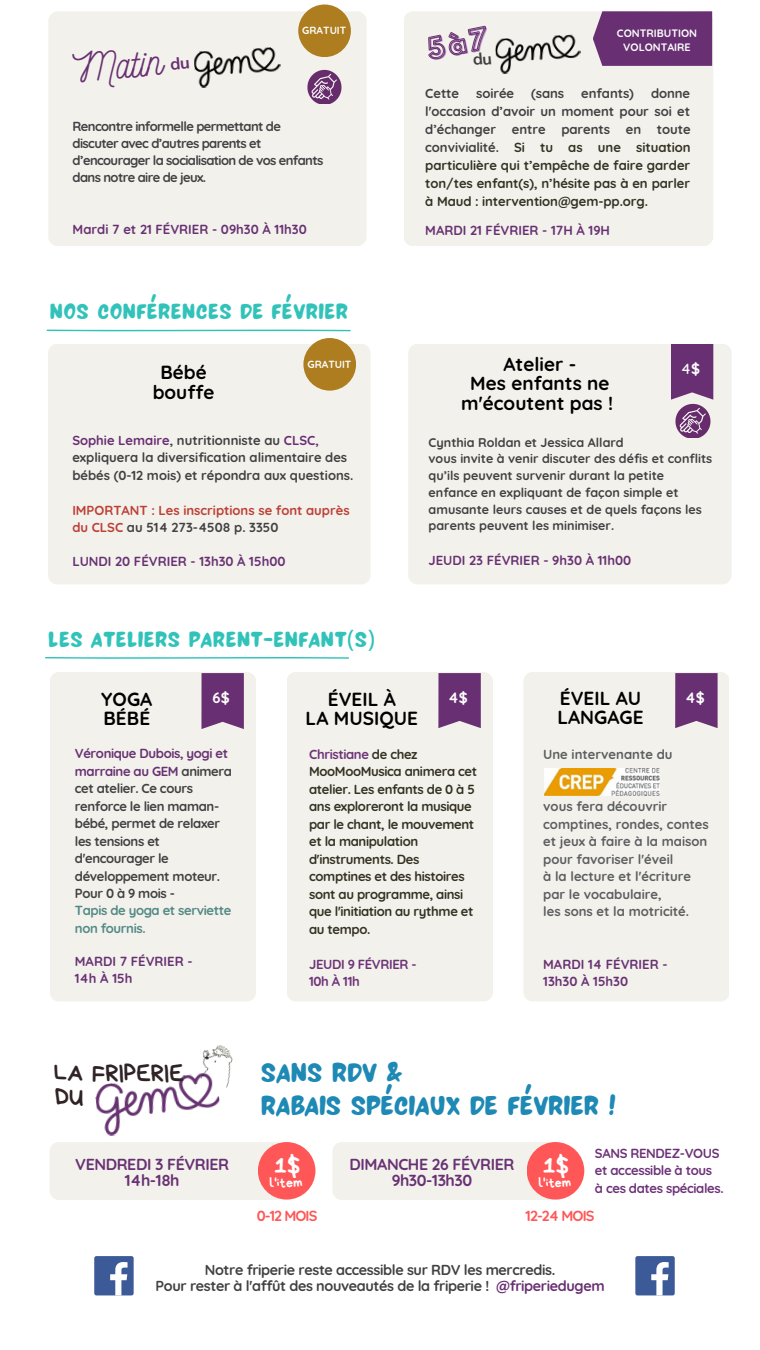
<style>
.page{position:relative;width:760px;height:1350px;background:#fff}
.page>*{position:absolute;margin:0;border:0;box-sizing:border-box;transform-origin:0 0}
.t1{font:39.45px "Nickainley";color:#683072}
.t2{font:30px/32.7px "NF La Lou Regular";color:#1e89b4}
.t3{font:25.35px "Bryndan Write";color:#fff}
.t4{font:24.45px/24.6px "Bryndan Write";color:#2f2325}
.t5{font:24.15px "NF La Lou Regular";letter-spacing:.02em;color:#31c3ba}
.t6{font:700 18.9px/19.6px "Quicksand";letter-spacing:.005em;color:#000;text-align:center}
.t7{font:700 15.9px/15.8px "Quicksand";letter-spacing:-.025em;color:#683173;text-align:center}
.t8{font:700 15px "Quicksand";color:#fefefe}
.t9{font:500 15px "Quicksand";color:#fefefe}
.t10{font:700 14.55px "Quicksand";letter-spacing:-.06em;color:#ff5757}
.t11{font:700 14.4px/15.8px "Quicksand";letter-spacing:-.025em;color:#414042;text-align:center}
.t12{font:13.95px "Bryndan Write";color:#fff}
.t13{font:700 13.05px/17.5px "Quicksand";letter-spacing:-.03em;color:#343123}
.t14{font:700 13.05px/17.4px "Quicksand";letter-spacing:-.03em;color:#414042}
.t15{font:700 13.05px/17.5px "Quicksand";color:#5c5d60}
.t16{font:700 13.05px/17.5px "Quicksand";color:#683173}
.t17{font:700 13.05px/17.2px "Quicksand";letter-spacing:-.05em;color:#414042}
.t18{font:700 13.05px/17.4px "Quicksand";color:#414042}
.t19{font:700 13.05px/17.5px "Quicksand";letter-spacing:-.03em;color:#6d3378}
.t20{font:700 13.05px/17.4px "Quicksand";color:#bd3f36}
.t21{font:700 13.05px/17.4px "Quicksand";letter-spacing:-.03em;color:#538985}
.t22{font:700 13.05px "Quicksand";letter-spacing:-.005em;color:#414042}
.t23{font:700 12.6px/16.8px "Quicksand";color:#414042}
.t24{font:700 10.65px/14px "Quicksand";color:#fefefe;text-align:center}
.t25{font:700 10.35px "Quicksand";color:#fefefe}
.s1{color:#414042}
.s2{font-weight:700}
.s3{color:#682e74}
.s4{font-family:"Noto Sans"}
.s5{color:#683173}
.s6{color:#6d3378}
.s7{color:#683072}
</style>
<div class="page">
<div style="left:408px;top:344px;width:323px;height:240px;background:#f2f1eb;border-radius:9px"></div>
<svg style="left:671px;top:344px;width:42px;height:56px;background:#713d7a"></svg>
<div style="left:48px;top:344px;width:322px;height:240px;background:#f2f1eb;border-radius:9px"></div>
<img style="left:675px;top:403px;width:35px;height:34px">
<div style="left:303px;top:338px;width:53px;height:53px;background:#ad7d1f;border-radius:50%"></div>
<svg style="left:47px;top:330px;width:303px;height:1px"></svg>
<svg style="left:45px;top:657px;width:304px;height:2px"></svg>
<div style="left:523px;top:672px;width:206px;height:329px;background:#f2f1eb;border-radius:9px"></div>
<svg style="left:675px;top:673px;width:42px;height:55px;background:#713d7a"></svg>
<img style="left:544px;top:768px;width:115px;height:27px">
<div style="left:286px;top:672px;width:206px;height:329px;background:#f2f1eb;border-radius:9px"></div>
<svg style="left:438px;top:673px;width:42px;height:55px;background:#723e7b"></svg>
<div style="left:50px;top:672px;width:205px;height:329px;background:#f2f1eb;border-radius:9px"></div>
<svg style="left:201px;top:673px;width:43px;height:56px;background:#723f7b"></svg>
<div style="left:50px;top:1142px;width:235px;height:58px;background:#f2f1eb;border-radius:9px"></div>
<img style="left:95px;top:1083px;width:125px;height:53px">
<img style="left:175px;top:1045px;width:58px;height:48px">
<div style="left:258px;top:1142px;width:57px;height:58px;background:#ff5757;border-radius:50%"></div>
<div style="left:332px;top:1142px;width:225px;height:58px;background:#f2f1eb;border-radius:9px"></div>
<div style="left:526px;top:1142px;width:58px;height:58px;background:#ff5757;border-radius:50%"></div>
<div style="left:403px;top:11px;width:310px;height:235px;background:#f2f1eb;border-radius:10px"></div>
<div style="left:48px;top:11px;width:318px;height:235px;background:#f2f1eb;border-radius:10px"></div>
<svg style="left:593px;top:11px;width:119px;height:55px;background:#6e3877"></svg>
<img style="left:495px;top:34px;width:86px;height:40px">
<img style="left:194px;top:47px;width:87px;height:41px">
<img style="left:307px;top:70px;width:35px;height:34px">
<div style="left:298px;top:5px;width:53px;height:52px;background:#ad7d1f;border-radius:50%"></div>
<div style="left:94px;top:1256px;width:40px;height:39px;background:#3d5a98;border-radius:2px"></div>
<svg style="left:110px;top:1262px;width:17px;height:33px"></svg>
<div style="left:635px;top:1256px;width:39px;height:39px;background:#3d5a98;border-radius:2px"></div>
<svg style="left:651px;top:1262px;width:17px;height:33px"></svg>
<svg style="left:428px;top:25px;width:58px;height:35px"></svg>
<h1 class="t1" style="left:71px;top:44px;width:91px;rotate:-6deg">Matin</h1>
<p class="t25" style="left:302px;top:24px;width:45px">GRATUIT</p>
<p class="t17" style="left:73px;top:117px;width:252px">Rencontre informelle permettant de discuter avec d’autres parents et d’encourager la socialisation de vos enfants dans notre aire de jeux.</p>
<p class="t16" style="left:73px;top:221px;width:235px">Mardi 7 et 21 FÉVRIER - 09h30 À 11h30</p>
<h3 class="t5" style="left:50px;top:291px;width:300px">NOS CONFÉRENCES DE FÉVRIER</h3>
<p class="t24" style="left:616px;top:26px;width:82px">CONTRIBUTION<br>VOLONTAIRE</p>
<p class="t14" style="left:425px;top:84px;width:35px">Cette</p>
<p class="t14" style="left:476px;top:84px;width:39px">soirée</p>
<p class="t14" style="left:531px;top:84px;width:35px">(sans</p>
<p class="t22" style="left:581px;top:85px;width:54px">enfants)</p>
<p class="t13" style="left:425px;top:84px;width:267px;line-height:18px;text-align:justify;text-indent:226px"><span class="s1">donne l'occasion d’avoir un moment pour soi et d’échanger entre parents en toute convivialité.</span> Si tu as une situation particulière qui t’empêche de faire garder ton/tes enfant(s), n’hésite pas à en parler à Maud : intervention@gem-pp.org.</p>
<p class="t16" style="left:425px;top:222px;width:186px">MARDI 21 FÉVRIER - 17H À 19H</p>
<h3 class="t6" style="left:461px;top:354px;width:153px">Atelier -<br>Mes enfants ne m'écoutent pas !</h3>
<p class="t23" style="left:428px;top:433px;width:285px">Cynthia Roldan et Jessica Allard<br>vous invite à venir discuter des défis et conflits qu’ils peuvent survenir durant la petite enfance en expliquant de façon simple et amusante leurs causes et de quels façons les parents peuvent les minimiser.</p>
<p class="t16" style="left:428px;top:551px;width:204px">JEUDI 23 FÉVRIER - 9h30 À 11h00</p>
<p class="t25" style="left:307px;top:358px;width:45px">GRATUIT</p>
<h3 class="t6" style="left:160px;top:362px;width:48px">Bébé</h3>
<p class="t9" style="left:681px;top:359px;width:20px">4<span class="s2">$</span></p>
<h3 class="t6" style="left:153px;top:382px;width:63px">bouffe</h3>
<p class="t18" style="left:72px;top:431px;width:282px"><span class="s3">Sophie Lemaire</span>, nutritionniste au <span class="s3">CLSC, </span>expliquera la diversification alimentaire des bébés (0-12 mois) et répondra aux questions.</p>
<p class="t20" style="left:72px;top:501px;width:279px">IMPORTANT : Les inscriptions se font auprès du CLSC <span class="s1">au 514 273-4508 p. 3350</span></p>
<p class="t16" style="left:72px;top:552px;width:214px">LUNDI 20 FÉVRIER - 13h30 À 15h00</p>
<h3 class="t5" style="left:48px;top:618px;width:328px">LES ATELIERS PARENT-ENFANT<span class="s4">(</span>S<span class="s4">)</span></h3>
<h3 class="t6" style="left:101px;top:689px;width:53px;text-align:left">YOGA<br>BÉBÉ</h3>
<p class="t8" style="left:212px;top:688px;width:19px">6$</p>
<p class="t14" style="left:75px;top:745px;width:159px"><span class="s5">Véronique Dubois, yogi et marraine au GEM</span> animera cet atelier. Ce cours renforce le lien maman&shy;bébé, permet de relaxer les tensions et d'encourager le développement moteur.<br>Pour 0 à 9 mois -</p>
<p class="t21" style="left:75px;top:902px;width:158px">Tapis de yoga et serviette non fournis.</p>
<p class="t16" style="left:75px;top:952px;width:119px">MARDI 7 FÉVRIER -<br>14h À 15h</p>
<h3 class="t6" style="left:305px;top:689px;width:114px">ÉVEIL À<br>LA MUSIQUE</h3>
<p class="t8" style="left:448px;top:688px;width:21px">4$</p>
<p class="t13" style="left:309px;top:745px;width:169px"><span class="s6">Christiane</span> de chez<br>MooMooMusica animera cet atelier. Les enfants de 0 à 5 ans exploreront la musique par le chant, le mouvement et la manipulation d'instruments. Des comptines et des histoires sont au programme, ainsi que l'initiation au rythme et au tempo.</p>
<p class="t19" style="left:309px;top:955px;width:109px">JEUDI 9 FÉVRIER -<br>10h À 11h</p>
<h3 class="t6" style="left:557px;top:688px;width:88px;line-height:19.2px;text-align:left">ÉVEIL AU<br>LANGAGE</h3>
<p class="t8" style="left:684px;top:688px;width:21px">4$</p>
<p class="t15" style="left:543px;top:745px;width:131px">Une intervenante du</p>
<p class="t15" style="left:543px;top:798px;width:167px">vous fera découvrir comptines, rondes, contes et jeux à faire à la maison pour favoriser l'éveil<br>à la lecture et l'écriture par le vocabulaire,<br>les sons et la motricité.</p>
<p class="t16" style="left:543px;top:955px;width:126px">MARDI 14 FÉVRIER -<br>13h30 À 15h30</p>
<h3 class="t4" style="left:54px;top:1061px;width:132px">LA FRIPERIE<br>DU</h3>
<p class="t7" style="left:75px;top:1156px;width:155px">VENDREDI 3 FÉVRIER<br>14h-18h</p>
<h2 class="t2" style="left:261px;top:1053px;width:357px">SANS RDV &amp;<br>RABAIS SPÉCIAUX DE FÉVRIER !</h2>
<h3 class="t3" style="left:274px;top:1152px;width:27px">1$</h3>
<p class="t12" style="left:269px;top:1176px;width:34px">l'item</p>
<p class="t10" style="left:257px;top:1207px;width:62px">0-12 MOIS</p>
<p class="t7" style="left:349px;top:1156px;width:166px">DIMANCHE 26 FÉVRIER<br>9h30-13h30</p>
<h3 class="t3" style="left:543px;top:1152px;width:27px">1$</h3>
<p class="t12" style="left:538px;top:1176px;width:34px">l'item</p>
<p class="t19" style="left:594px;top:1144px;width:130px">SANS RENDEZ-VOUS et accessible à tous<br>à ces dates spéciales.</p>
<p class="t10" style="left:525px;top:1207px;width:70px">12-24 MOIS</p>
<p class="t11" style="left:155px;top:1262px;width:450px">Notre friperie reste accessible sur RDV les mercredis.<br>Pour rester à l'affût des nouveautés de la friperie ! <span class="s7">@friperiedugem</span></p>
</div>
